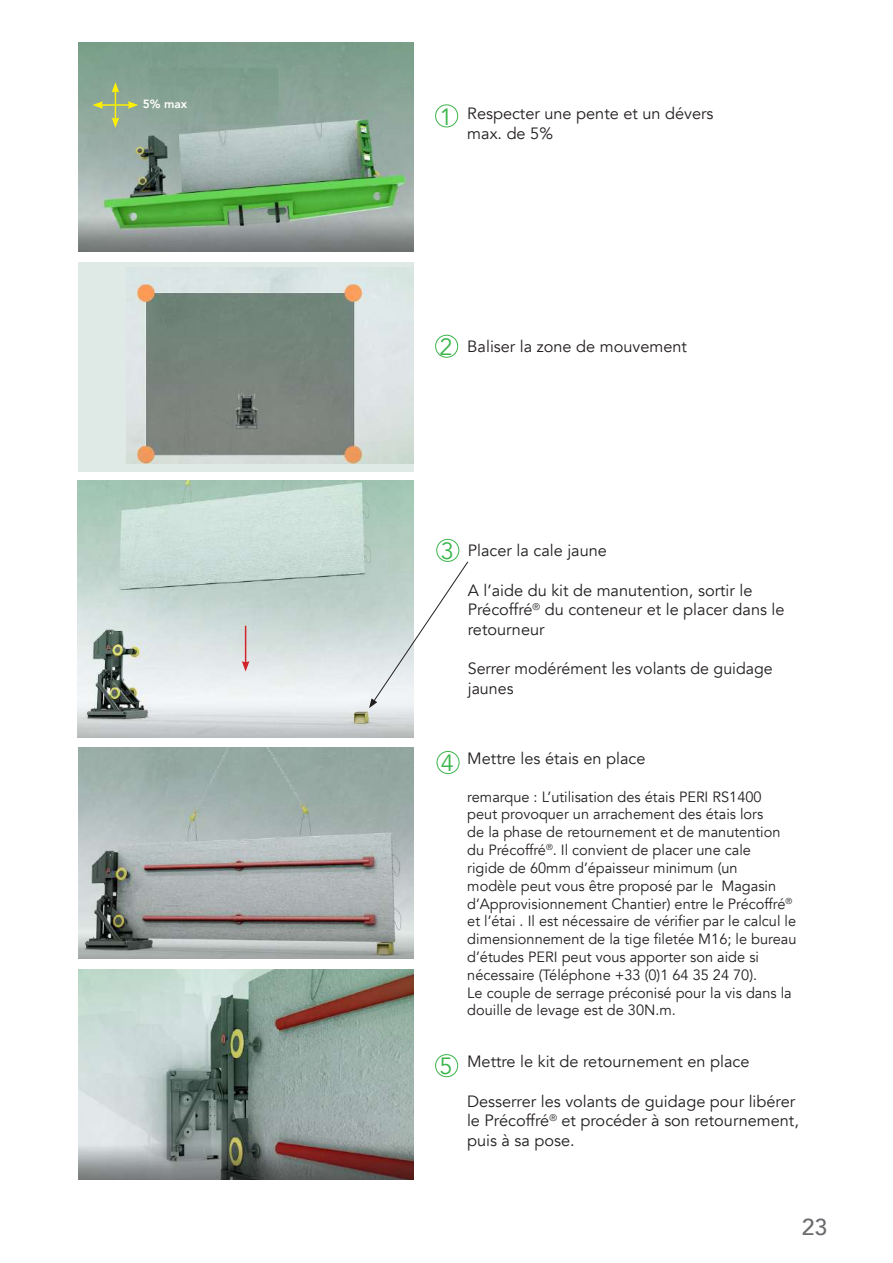
<style>
.page{position:relative;width:893px;height:1263px;background:#fff}
.page>*{position:absolute;margin:0;border:0;box-sizing:border-box;transform-origin:0 0}
.t1{font:23.4px "Avenir";color:#3ab54a}
.t2{font:500 23.1px "Avenir";color:#6c6d70}
.t3{font:16.35px/19.6px "Avenir";color:#231f20}
.t4{font:14.85px/17.9px "Avenir";color:#231f20}
.t5{font:800 11.85px "Avenir";color:#fff}
</style>
<div class="page">
<img style="left:78px;top:480px;width:336px;height:257px">
<img style="left:78px;top:748px;width:336px;height:210px">
<img style="left:79px;top:43px;width:335px;height:209px">
<div style="left:78px;top:262px;width:336px;height:210px;background:#dfeae6"></div>
<img style="left:126px;top:268px;width:288px;height:195px">
<img style="left:79px;top:969px;width:335px;height:211px">
<hr style="left:101px;top:104px;width:29px;height:2px;background:#fff101">
<svg style="left:93px;top:101px;width:10px;height:8px"></svg>
<svg style="left:128px;top:101px;width:10px;height:8px"></svg>
<hr style="left:115px;top:90px;width:1px;height:30px;background:#fff101">
<svg style="left:112px;top:117px;width:7px;height:11px"></svg>
<svg style="left:112px;top:82px;width:7px;height:11px"></svg>
<hr style="left:245px;top:626px;width:1px;height:37px;background:#d1232a">
<svg style="left:242px;top:661px;width:7px;height:10px"></svg>
<svg style="left:369px;top:561px;width:100px;height:147px"></svg>
<div style="left:435px;top:105px;width:23px;height:22px;border:1px solid #3ab54a;border-radius:50%"></div>
<div style="left:435px;top:335px;width:23px;height:22px;border:1px solid #3ab54a;border-radius:50%"></div>
<div style="left:436px;top:539px;width:23px;height:23px;border:1px solid #3ab54a;border-radius:50%"></div>
<div style="left:437px;top:751px;width:22px;height:23px;border:1px solid #3ab54a;border-radius:50%"></div>
<div style="left:435px;top:1054px;width:23px;height:23px;border:1px solid #3ab54a;border-radius:50%"></div>
<p class="t5" style="left:143px;top:95px;width:46px">5% max</p>
<h1 class="t1" style="left:440px;top:103px;width:15px">1</h1>
<p class="t3" style="left:467px;top:104px;width:248px">Respecter une pente et un dévers max. de 5%</p>
<h1 class="t1" style="left:440px;top:333px;width:15px">2</h1>
<p class="t3" style="left:467px;top:337px;width:221px">Baliser la zone de mouvement</p>
<h1 class="t1" style="left:441px;top:537px;width:15px">3</h1>
<p class="t3" style="left:468px;top:541px;width:141px">Placer la cale jaune</p>
<p class="t3" style="left:468px;top:580px;width:318px">A l’aide du kit de manutention, sortir le<br>Précoffré<sup>®</sup> du conteneur et le placer dans le retourneur</p>
<p class="t3" style="left:468px;top:659px;width:307px">Serrer modérément les volants de guidage jaunes</p>
<h1 class="t1" style="left:441px;top:749px;width:15px">4</h1>
<h1 class="t1" style="left:440px;top:1052px;width:15px">5</h1>
<p class="t3" style="left:467px;top:749px;width:180px">Mettre les étais en place</p>
<p class="t4" style="left:467px;top:788px;width:331px">remarque : L’utilisation des étais PERI RS1400<br>peut provoquer un arrachement des étais lors<br>de la phase de retournement et de manutention du Précoffré<sup>®</sup>. Il convient de placer une cale<br>rigide de 60mm d’épaisseur minimum (un<br>modèle peut vous être proposé par le Magasin d’Approvisionnement Chantier) entre le Précoffré<sup>® </sup>et l’étai . Il est nécessaire de vérifier par le calcul le dimensionnement de la tige filetée M16; le bureau d’études PERI peut vous apporter son aide si nécessaire (Téléphone +33 (0)1 64 35 24 70).<br>Le couple de serrage préconisé pour la vis dans la douille de levage est de 30N.m.</p>
<p class="t3" style="left:467px;top:1052px;width:284px">Mettre le kit de retournement en place</p>
<p class="t3" style="left:467px;top:1091px;width:333px">Desserrer les volants de guidage pour libérer le Précoffré<sup>®</sup> et procéder à son retournement, puis à sa pose.</p>
<h2 class="t2" style="left:802px;top:1207px;width:27px">23</h2>
</div>
